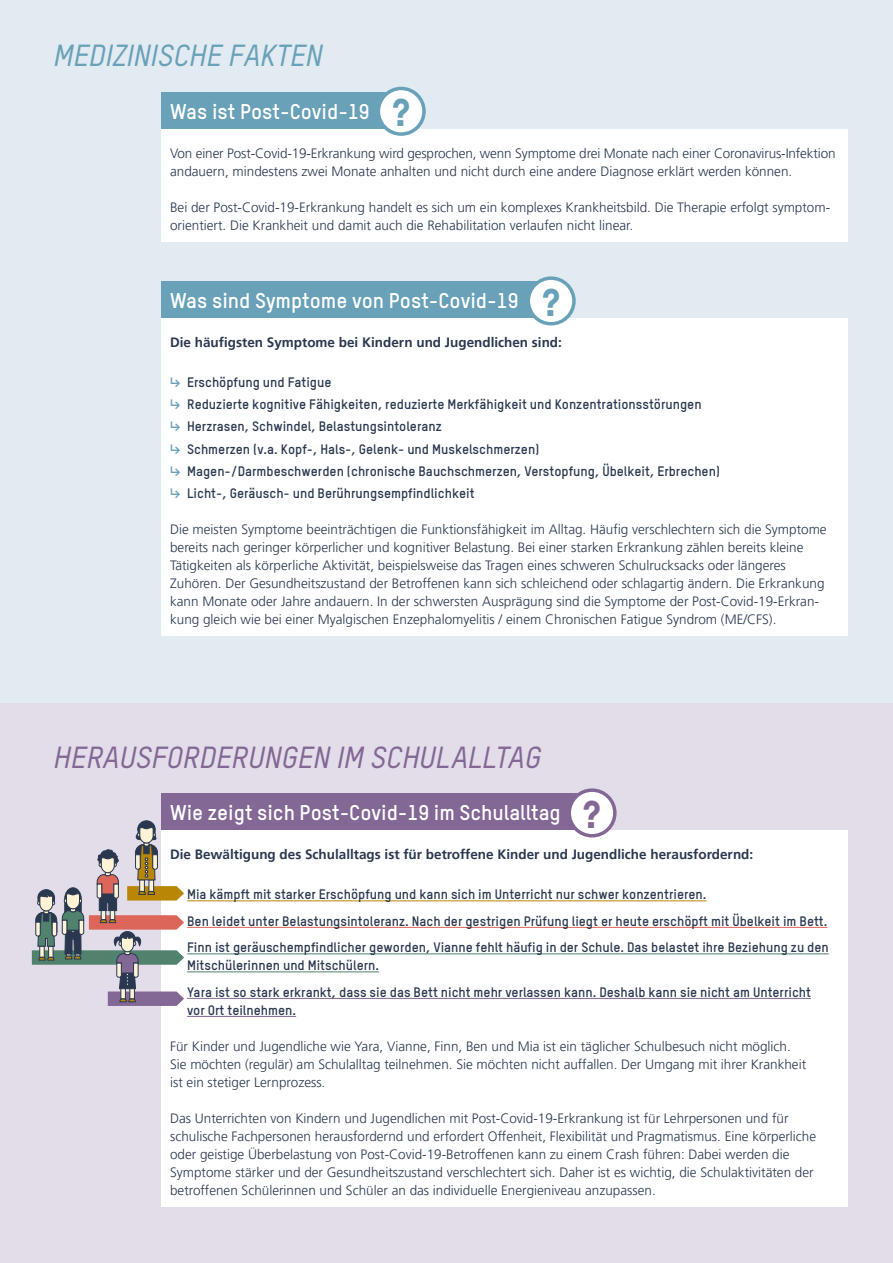
<style>
.page{position:relative;width:893px;height:1263px;background:#fff}
.page>*{position:absolute;margin:0;border:0;box-sizing:border-box;transform-origin:0 0}
.t1{font:38.25px "TSTAR Headline";color:#69a1b8}
.t2{font:38.25px "TSTAR Headline";color:#836794}
.t3{font:italic 500 30px "TSTAR";color:#836794}
.t4{font:italic 500 30px "TSTAR";color:#69a1b8}
.t5{font:700 21px "TSTAR";color:#fff}
.t6{font:300 13.5px/18px "Frutiger LT Pro";color:#2a384f}
.t7{font:700 13.5px/18px "TSTAR";color:#2a384f}
.t8{font:700 13.5px "Frutiger LT Pro";color:#2a384f}
.s1{color:#69a1b8}
.s2{font-family:"Akkurat LL";color:#69a1b8}
.s3{color:#836794}
</style>
<div class="page">
<div style="left:0;top:702px;width:893px;height:561px;background:#e3ddea"></div>
<div style="left:0;top:0;width:893px;height:702px;background:#e2ebf1"></div>
<hr style="left:892px;top:0;width:1px;height:1263px;background:#dae4df">
<div style="left:162px;top:93px;width:247px;height:46px;background:#69a1b8"></div>
<div style="left:162px;top:130px;width:686px;height:22px;background:#fff"></div>
<div style="left:162px;top:148px;width:686px;height:40px;background:#fff"></div>
<div style="left:162px;top:184px;width:686px;height:22px;background:#fff"></div>
<div style="left:162px;top:202px;width:686px;height:40px;background:#fff"></div>
<div style="left:162px;top:281px;width:396px;height:47px;background:#69a1b8"></div>
<div style="left:162px;top:318px;width:686px;height:22px;background:#fff"></div>
<div style="left:162px;top:336px;width:686px;height:22px;background:#fff"></div>
<div style="left:162px;top:354px;width:686px;height:22px;background:#fff"></div>
<div style="left:162px;top:376px;width:686px;height:23px;background:#fff"></div>
<div style="left:162px;top:399px;width:686px;height:22px;background:#fff"></div>
<div style="left:162px;top:421px;width:686px;height:22px;background:#fff"></div>
<div style="left:162px;top:443px;width:686px;height:22px;background:#fff"></div>
<div style="left:162px;top:465px;width:686px;height:23px;background:#fff"></div>
<div style="left:162px;top:488px;width:686px;height:22px;background:#fff"></div>
<div style="left:162px;top:506px;width:686px;height:22px;background:#fff"></div>
<div style="left:162px;top:524px;width:686px;height:112px;background:#fff"></div>
<div style="left:162px;top:794px;width:438px;height:46px;background:#836794"></div>
<div style="left:162px;top:831px;width:686px;height:22px;background:#fff"></div>
<div style="left:162px;top:849px;width:686px;height:22px;background:#fff"></div>
<div style="left:162px;top:867px;width:686px;height:22px;background:#fff"></div>
<div style="left:162px;top:884px;width:686px;height:31px;background:#fff"></div>
<hr style="left:187px;top:900px;width:519px;height:1px;background:#b98606">
<div style="left:162px;top:911px;width:686px;height:30px;background:#fff"></div>
<hr style="left:187px;top:927px;width:640px;height:1px;background:#dd665a">
<div style="left:162px;top:937px;width:686px;height:49px;background:#fff"></div>
<hr style="left:187px;top:953px;width:642px;height:1px;background:#51826e">
<hr style="left:187px;top:971px;width:192px;height:1px;background:#51826e">
<div style="left:162px;top:982px;width:686px;height:48px;background:#fff"></div>
<hr style="left:187px;top:998px;width:624px;height:1px;background:#836794">
<hr style="left:187px;top:1016px;width:109px;height:1px;background:#836794">
<div style="left:162px;top:1022px;width:686px;height:22px;background:#fff"></div>
<div style="left:162px;top:1040px;width:686px;height:58px;background:#fff"></div>
<div style="left:162px;top:1094px;width:686px;height:22px;background:#fff"></div>
<div style="left:162px;top:1112px;width:686px;height:94px;background:#fff"></div>
<div style="left:528px;top:278px;width:46px;height:46px;background:#fff;border-radius:50%"></div>
<div style="left:527px;top:276px;width:49px;height:49px;border:3px solid #69a1b8;border-radius:50%"></div>
<div style="left:569px;top:790px;width:46px;height:46px;background:#fff;border-radius:50%"></div>
<div style="left:567px;top:788px;width:50px;height:49px;border:3px solid #836794;border-radius:50%"></div>
<div style="left:378px;top:88px;width:46px;height:46px;background:#fff;border-radius:50%"></div>
<div style="left:377px;top:87px;width:49px;height:49px;border:3px solid #69a1b8;border-radius:50%"></div>
<svg style="left:32px;top:820px;width:152px;height:186px"></svg>
<h1 class="t4" style="left:54px;top:37px;width:271px">MEDIZINISCHE FAKTEN</h1>
<h1 class="t1" style="left:392px;top:89px;width:19px">?</h1>
<h2 class="t5" style="left:170px;top:98px;width:215px">Was ist Post-Covid-19 <span class="s1">?</span></h2>
<p class="t6" style="left:170px;top:144px;width:667px">Von einer Post-Covid-19-Erkrankung wird gesprochen, wenn Symptome drei Monate nach einer Coronavirus-Infektion andauern, mindestens zwei Monate anhalten und nicht durch eine andere Diagnose erklärt werden können.</p>
<p class="t6" style="left:170px;top:198px;width:662px">Bei der Post-Covid-19-Erkrankung handelt es sich um ein komplexes Krankheitsbild. Die Therapie erfolgt symptom&shy;orientiert. Die Krankheit und damit auch die Rehabilitation verlaufen nicht linear.</p>
<h1 class="t1" style="left:542px;top:278px;width:19px">?</h1>
<h2 class="t5" style="left:170px;top:287px;width:364px">Was sind Symptome von Post-Covid-19 <span class="s1">?</span></h2>
<p class="t8" style="left:170px;top:334px;width:393px">Die häufigsten Symptome bei Kindern und Jugendlichen sind:</p>
<p class="t7" style="left:170px;top:373px;width:163px"><span class="s2">↳</span> Erschöpfung und Fatigue</p>
<p class="t7" style="left:170px;top:395px;width:533px"><span class="s2">↳</span> Reduzierte kognitive Fähigkeiten, reduzierte Merkfähigkeit und Konzentrationsstörungen</p>
<p class="t7" style="left:170px;top:417px;width:273px"><span class="s2">↳</span> Herzrasen, Schwindel, Belastungsintoleranz</p>
<p class="t7" style="left:170px;top:439px;width:371px"><span class="s2">↳</span> Schmerzen (v.a. Kopf-, Hals-, Gelenk- und Muskelschmerzen)</p>
<p class="t7" style="left:170px;top:462px;width:552px"><span class="s2">↳</span> Magen-/Darmbeschwerden (chronische Bauchschmerzen, Verstopfung, Übelkeit, Erbrechen)</p>
<p class="t7" style="left:170px;top:484px;width:306px"><span class="s2">↳</span> Licht-, Geräusch- und Berührungsempfindlichkeit</p>
<p class="t6" style="left:170px;top:520px;width:658px">Die meisten Symptome beeinträchtigen die Funktionsfähigkeit im Alltag. Häufig verschlechtern sich die Symptome bereits nach geringer körperlicher und kognitiver Belastung. Bei einer starken Erkrankung zählen bereits kleine Tätigkeiten als körperliche Aktivität, beispielsweise das Tragen eines schweren Schulrucksacks oder längeres Zuhören. Der Gesundheitszustand der Betroffenen kann sich schleichend oder schlagartig ändern. Die Erkrankung kann Monate oder Jahre andauern. In der schwersten Ausprägung sind die Symptome der Post-Covid-19-Erkran&shy;kung gleich wie bei einer Myalgischen Enzephalomyelitis / einem Chronischen Fatigue Syndrom (ME/CFS).</p>
<h1 class="t3" style="left:54px;top:739px;width:489px">HERAUSFORDERUNGEN IM SCHULALLTAG</h1>
<h1 class="t2" style="left:583px;top:790px;width:19px">?</h1>
<h2 class="t5" style="left:170px;top:799px;width:406px">Wie zeigt sich Post-Covid-19 im Schulalltag <span class="s3">?</span></h2>
<p class="t8" style="left:170px;top:846px;width:585px">Die Bewältigung des Schulalltags ist für betroffene Kinder und Jugendliche herausfordernd:</p>
<p class="t7" style="left:187px;top:885px;width:521px">Mia kämpft mit starker Erschöpfung und kann sich im Unterricht nur schwer konzentrieren.</p>
<p class="t7" style="left:187px;top:911px;width:642px">Ben leidet unter Belastungsintoleranz. Nach der gestrigen Prüfung liegt er heute erschöpft mit Übelkeit im Bett.</p>
<p class="t7" style="left:187px;top:938px;width:643px">Finn ist geräuschempfindlicher geworden, Vianne fehlt häufig in der Schule. Das belastet ihre Beziehung zu den<br>Mitschülerinnen und Mitschülern.</p>
<p class="t7" style="left:187px;top:982px;width:625px">Yara ist so stark erkrankt, dass sie das Bett nicht mehr verlassen kann. Deshalb kann sie nicht am Unterricht vor Ort teilnehmen.</p>
<p class="t6" style="left:170px;top:1037px;width:638px">Für Kinder und Jugendliche wie Yara, Vianne, Finn, Ben und Mia ist ein täglicher Schulbesuch nicht möglich.<br>Sie möchten (regulär) am Schulalltag teilnehmen. Sie möchten nicht auffallen. Der Umgang mit ihrer Krankheit ist ein stetiger Lernprozess.</p>
<p class="t6" style="left:170px;top:1109px;width:648px">Das Unterrichten von Kindern und Jugendlichen mit Post-Covid-19-Erkrankung ist für Lehrpersonen und für schulische Fachpersonen herausfordernd und erfordert Offenheit, Flexibilität und Pragmatismus. Eine körperliche oder geistige Überbelastung von Post-Covid-19-Betroffenen kann zu einem Crash führen: Dabei werden die Symptome stärker und der Gesundheitszustand verschlechtert sich. Daher ist es wichtig, die Schulaktivitäten der betroffenen Schülerinnen und Schüler an das individuelle Energieniveau anzupassen.</p>
</div>
